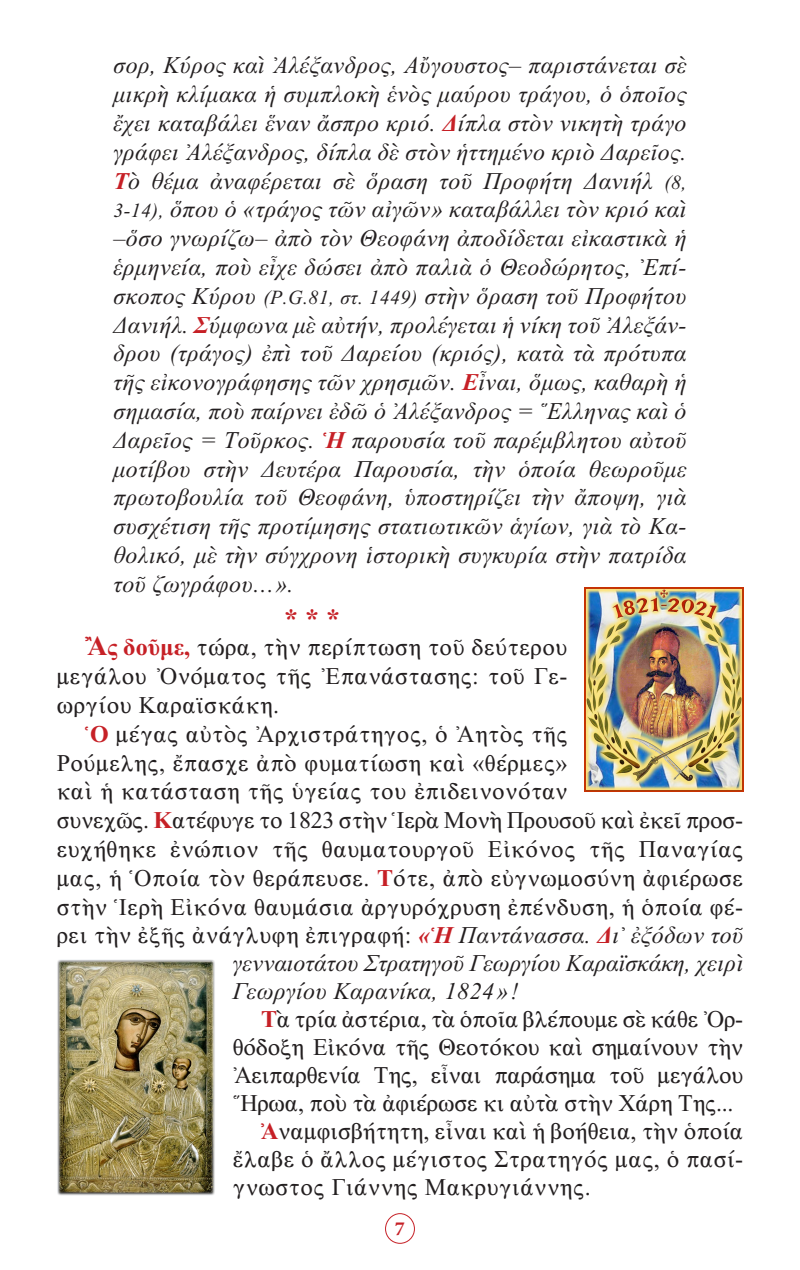
<style>
.page{position:relative;width:800px;height:1270px;background:#fff}
.page>*{position:absolute;margin:0;border:0;box-sizing:border-box;transform-origin:0 0}
.Asteriskoi{font:28px "CTOS New Times Bold Test 1";color:#c62026}
.t1{font:24px/28.8px "CTOS New Times Italic Test 1";letter-spacing:.02em;color:#231f20;text-align:justify}
.t2{font:24px/28.8px "CTOS New Times Roman Test 1";letter-spacing:.02em;color:#231f20;text-align:justify}
.t3{font:24px "CTOS New Times Roman Test 1";letter-spacing:-.01em;color:#231f20}
.t4{font:24px "CTOS New Times Italic Test 1";color:#231f20}
.t5{font:700 20px "Minion Pro";color:#c62026}
.s1{font-family:"CTOS New Times Bold Italic Test 1";color:#c62026}
.s2{font-size:20px}
.s3{font-family:"CTOS New Times Bold Test 1";font-size:28px;color:#c62026}
.s4{font-family:"CTOS New Times Bold Test 1";color:#c62026}
.s5{font-family:"CTOS New Times Italic Test 1"}
</style>
<div class="page">
<div style="left:385px;top:1213px;width:30px;height:31px;border:1px solid #c62026;border-radius:50%"></div>
<img style="left:585px;top:587px;width:158px;height:204px">
<img style="left:57px;top:959px;width:158px;height:237px">
<p class="t1" style="left:113px;top:51px;width:575px">σορ, Κύρος καὶ Ἀλέξανδρος, Αὔγουστος– παριστάνεται σὲ μικρὴ κλίμακα ἡ συμπλοκὴ ἑνὸς μαύρου τράγου, ὁ ὁποῖος ἔχει καταβάλει ἕναν ἄσπρο κριό. <span class="s1">Δ</span>ίπλα στὸν νικητὴ τράγο γράφει Ἀλέξανδρος, δίπλα δὲ στὸν ἡττημένο κριὸ Δαρεῖος.<br><span class="s1">Τ</span>ὸ θέμα ἀναφέρεται σὲ ὅραση τοῦ Προφήτη Δανιήλ <span class="s2">(8, 3-14),</span> ὅπου ὁ «τράγος τῶν αἰγῶν» καταβάλλει τὸν κριό καὶ –ὅσο γνωρίζω– ἀπὸ τὸν Θεοφάνη ἀποδίδεται εἰκαστικὰ ἡ ἑρμηνεία, ποὺ εἶχε δώσει ἀπὸ παλιὰ ὁ Θεοδώρητος, Ἐπί&shy;σκοπος Κύρου <span class="s2">(P.G.81, στ. 1449)</span> στὴν ὅραση τοῦ Προφήτου Δανιήλ. <span class="s1">Σ</span>ύμφωνα μὲ αὐτήν, προλέγεται ἡ νίκη τοῦ Ἀλεξάν&shy;δρου (τράγος) ἐπὶ τοῦ Δαρείου (κριός), κατὰ τὰ πρότυπα τῆς εἰκονογράφησης τῶν χρησμῶν. <span class="s1">Ε</span>ἶναι, ὅμως, καθαρὴ ἡ σημασία, ποὺ παίρνει ἐδῶ ὁ Ἀλέξανδρος = Ἕλληνας καὶ ὁ Δαρεῖος = Τοῦρκος. <span class="s1">Ἡ</span> παρουσία τοῦ παρέμβλητου αὐτοῦ μοτίβου στὴν Δευτέρα Παρουσία, τὴν ὁποία θεωροῦμε πρωτοβουλία τοῦ Θεοφάνη, ὑποστηρίζει τὴν ἄποψη, γιὰ συσχέτιση τῆς προτίμησης στατιωτικῶν ἁγίων, γιὰ τὸ Κα&shy;θολικό, μὲ τὴν σύγχρονη ἱστορικὴ συγκυρία στὴν πατρίδα τοῦ ζωγράφου…».</p>
<p class="Asteriskoi" style="left:284px;top:603px;width:57px">* * *</p>
<p class="t2" style="left:57px;top:633px;width:512px;text-indent:28px"><span class="s3">Ἂ</span><span class="s4">ς δοῦμε,</span> τώρα, τὴν περίπτωση τοῦ δεύτερου μεγάλου Ὀνόματος τῆς Ἐπανάστασης: τοῦ Γε&shy;ωργίου Καραϊσκάκη.</p>
<p class="t2" style="left:85px;top:719px;width:484px"><span class="s4">Ὁ</span> μέγας αὐτὸς Ἀρχιστράτηγος, ὁ Ἀητὸς τῆς</p>
<p class="t2" style="left:57px;top:748px;width:512px">Ρούμελης, ἔπασχε ἀπὸ φυματίωση καὶ «θέρμες»</p>
<p class="t2" style="left:57px;top:777px;width:512px">καὶ ἡ κατάσταση τῆς ὑγείας του ἐπιδεινονόταν</p>
<p class="t3" style="left:57px;top:807px;width:688px">συνεχῶς. <span class="s4">Κ</span>ατέφυγε το 1823 στὴν Ἱερὰ Μονὴ Προυσοῦ καὶ ἐκεῖ προσ-</p>
<p class="t2" style="left:57px;top:835px;width:688px">ευχήθηκε ἐνώπιον τῆς θαυματουργοῦ Εἰκόνος τῆς Παναγίας</p>
<p class="t2" style="left:57px;top:863px;width:688px">μας, ἡ Ὁποία τὸν θεράπευσε. <span class="s4">Τ</span>ότε, ἀπὸ εὐγνωμοσύνη ἀφιέρωσε</p>
<p class="t2" style="left:57px;top:892px;width:688px">στὴν Ἱερὴ Εἰκόνα θαυμάσια ἀργυρόχρυση ἐπένδυση, ἡ ὁποία φέ-</p>
<p class="t2" style="left:57px;top:920px;width:688px">ρει τὴν ἐξῆς ἀνάγλυφη ἐπιγραφή: <span class="s1">«Ἡ</span> <span class="s5">Παντάνασσα.</span> <span class="s1">Δ</span><span class="s5">ι᾿ ἐξόδων τοῦ</span></p>
<p class="t4" style="left:233px;top:950px;width:512px">γενναιοτάτου Στρατηγοῦ Γεωργίου Καραϊσκάκη, χειρὶ</p>
<p class="t1" style="left:233px;top:976px;width:287px">Γεωργίου Καρανίκα, 1824»!</p>
<p class="t3" style="left:261px;top:1005px;width:484px"><span class="s4">Τ</span>ὰ τρία ἀστέρια, τὰ ὁποῖα βλέπουμε σὲ κάθε Ὀρ-</p>
<p class="t2" style="left:233px;top:1033px;width:512px;line-height:28px">θόδοξη Εἰκόνα τῆς Θεοτόκου καὶ σημαίνουν τὴν Ἀειπαρθενία Της, εἶναι παράσημα τοῦ μεγάλου Ἥρωα, ποὺ τὰ ἀφιέρωσε κι αὐτὰ στὴν Χάρη Της...</p>
<p class="t2" style="left:233px;top:1116px;width:512px;text-indent:28px"><span class="s4">Ἀ</span>ναμφισβήτητη, εἶναι καὶ ἡ βοήθεια, τὴν ὁποία ἔλαβε ὁ ἄλλος μέγιστος Στρατηγός μας, ὁ πασί&shy;γνωστος Γιάννης Μακρυγιάννης.</p>
<p class="t5" style="left:395px;top:1215px;width:11px">7</p>
</div>
